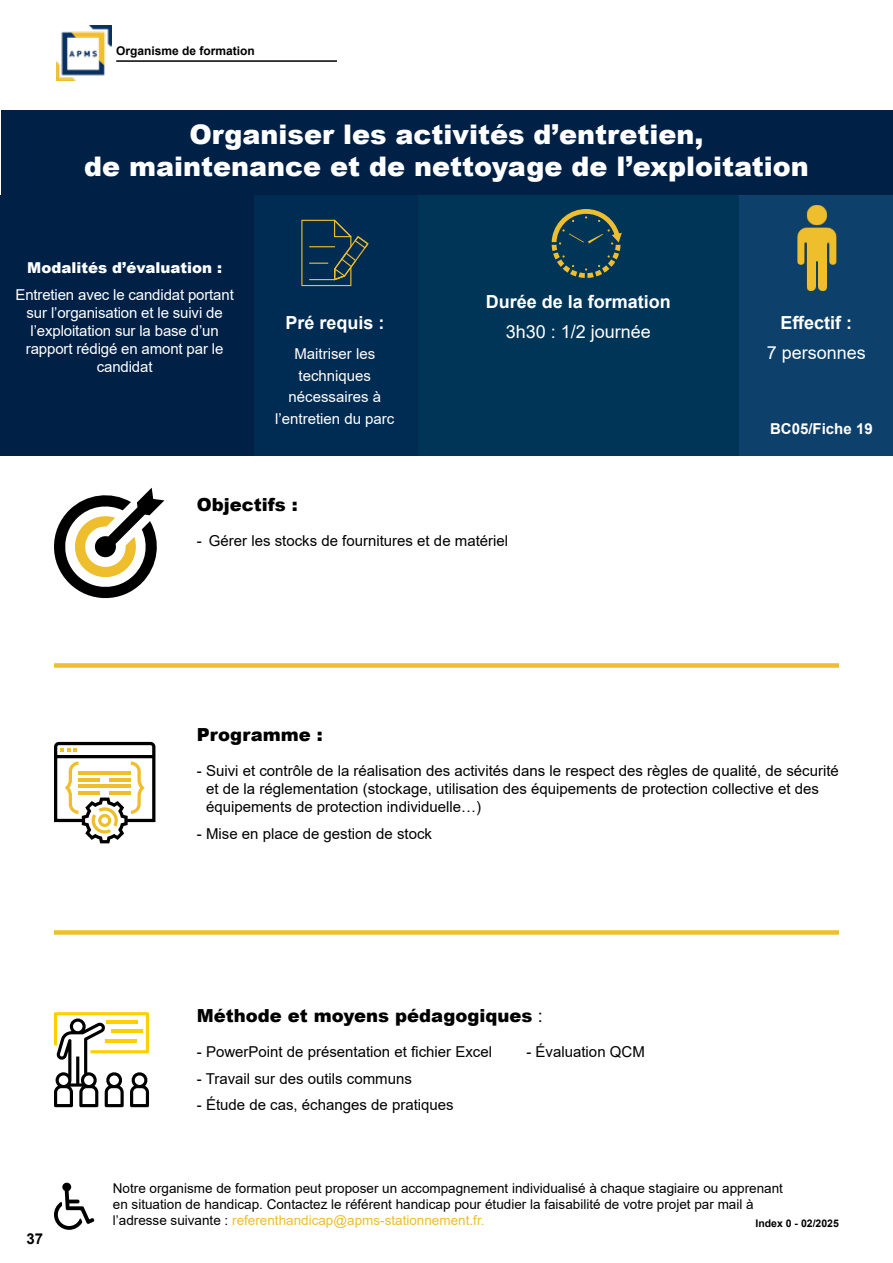
<style>
.page{position:relative;width:893px;height:1263px;background:#fff}
.page>*{position:absolute;margin:0;border:0;box-sizing:border-box;transform-origin:0 0}
.t1{font:900 27px/32.4px "Arial";color:#fff;text-align:center}
.t2{font:900 18px "Arial";color:#000}
.t3{font:700 18px "Arial";color:#fff}
.t4{font:18px "Arial";color:#fff}
.t5{font:15px/18px "Arial";color:#000}
.t6{font:15px/18px "Arial";letter-spacing:-.01em;color:#fff;text-align:center}
.t7{font:900 15px "Arial";color:#fff}
.t8{font:700 15px "Arial";color:#fff}
.t9{font:700 15px "Arial";color:#000}
.t10{font:13.5px/16.2px "Arial";color:#000}
.t11{font:700 12px "Arial";color:#000}
.t12{font:700 10.5px "Arial";color:#000}
.s1{font-weight:400}
.s2{color:#eebe2c}
</style>
<div class="page">
<div style="left:2px;top:110px;width:891px;height:85px;background:#002046"></div>
<div style="left:416px;top:195px;width:324px;height:261px;background:#003558"></div>
<div style="left:253px;top:195px;width:165px;height:261px;background:#002c54"></div>
<div style="left:0;top:195px;width:253px;height:261px;background:#002046"></div>
<svg style="left:301px;top:220px;width:67px;height:66px"></svg>
<svg style="left:552px;top:209px;width:70px;height:69px"></svg>
<div style="left:740px;top:195px;width:153px;height:261px;background:#0d416c"></div>
<img style="left:797px;top:204px;width:40px;height:88px">
<svg style="left:54px;top:742px;width:101px;height:101px"></svg>
<svg style="left:54px;top:1012px;width:95px;height:95px"></svg>
<div style="left:54px;top:663px;width:785px;height:5px;background:#eebe2c"></div>
<div style="left:54px;top:930px;width:785px;height:5px;background:#eebe2c"></div>
<svg style="left:54px;top:488px;width:110px;height:110px"></svg>
<svg style="left:54px;top:1183px;width:40px;height:47px"></svg>
<img style="left:57px;top:25px;width:54px;height:56px">
<hr style="left:116px;top:60px;width:221px;height:2px;background:#000">
<p class="t11" style="left:116px;top:42px;width:140px">Organisme de formation</p>
<h1 class="t1" style="left:84px;top:117px;width:726px">Organiser les activités d’entretien,<br>de maintenance et de nettoyage de l’exploitation</h1>
<p class="t7" style="left:27px;top:257px;width:196px">Modalités d’évaluation :</p>
<p class="t6" style="left:15px;top:286px;width:220px">Entretien avec le candidat portant sur l’organisation et le suivi de l’exploitation sur la base d’un rapport rédigé en amont par le candidat</p>
<p class="t3" style="left:486px;top:289px;width:187px">Durée de la formation</p>
<p class="t3" style="left:285px;top:310px;width:101px">Pré requis :</p>
<p class="t6" style="left:275px;top:343px;width:121px;line-height:21.6px">Maitriser les techniques nécessaires à l’entretien du parc</p>
<p class="t4" style="left:506px;top:319px;width:147px">3h30 : 1/2 journée</p>
<p class="t2" style="left:197px;top:492px;width:102px">Objectifs :</p>
<p class="t5" style="left:197px;top:532px;width:313px">- Gérer les stocks de fournitures et de matériel</p>
<p class="t3" style="left:781px;top:310px;width:73px">Effectif :</p>
<p class="t4" style="left:767px;top:340px;width:101px">7 personnes</p>
<p class="t8" style="left:770px;top:418px;width:104px">BC05/Fiche 19</p>
<p class="t2" style="left:197px;top:722px;width:127px">Programme :</p>
<p class="t5" style="left:206px;top:762px;width:634px;text-indent:-9px">- Suivi et contrôle de la réalisation des activités dans le respect des règles de qualité, de sécurité et de la réglementation (stockage, utilisation des équipements de protection collective et des équipements de protection individuelle…)</p>
<p class="t5" style="left:197px;top:824px;width:237px">- Mise en place de gestion de stock</p>
<p class="t2" style="left:197px;top:1002px;width:347px">Méthode et moyens pédagogiques <span class="s1">:</span></p>
<p class="t5" style="left:197px;top:1043px;width:297px">- PowerPoint de présentation et fichier Excel</p>
<p class="t5" style="left:197px;top:1069px;width:217px">- Travail sur des outils communs</p>
<p class="t5" style="left:197px;top:1096px;width:258px">- Étude de cas, échanges de pratiques</p>
<p class="t5" style="left:526px;top:1043px;width:120px">- Évaluation QCM</p>
<p class="t9" style="left:26px;top:1228px;width:18px">37</p>
<p class="t10" style="left:113px;top:1179px;width:672px">Notre organisme de formation peut proposer un accompagnement individualisé à chaque stagiaire ou apprenant en situation de handicap. Contactez le référent handicap pour étudier la faisabilité de votre projet par mail à l’adresse suivante : <span class="s2">referenthandicap@apms-stationnement.fr.</span></p>
<p class="t12" style="left:755px;top:1216px;width:85px">Index 0 - 02/2025</p>
</div>
